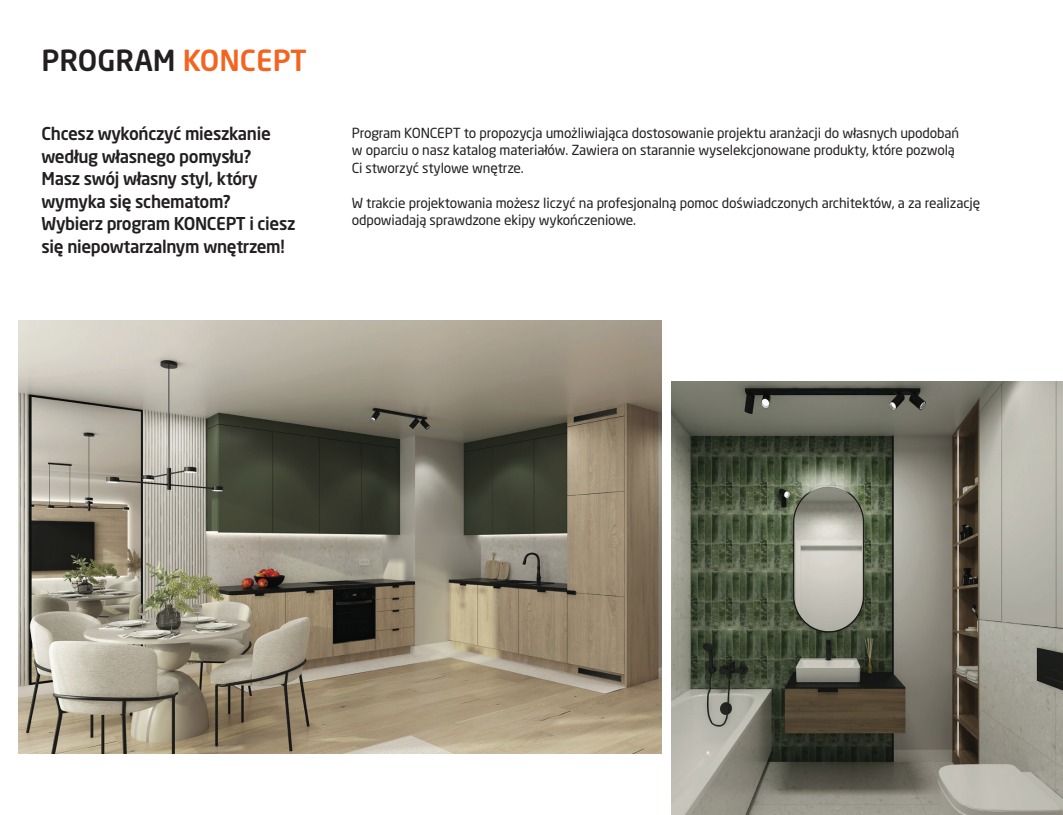
<style>
.page{position:relative;width:1063px;height:815px;background:#fff}
.page>*{position:absolute;margin:0;border:0;box-sizing:border-box;transform-origin:0 0}
.t1{font:500 28.75px "Neo Sans W1 G";color:#231f20}
.t2{font:500 17.5px/22.5px "Neo Sans W1 G";letter-spacing:-.02em;color:#231f20}
.t3{font:13.75px/17.5px "Neo Sans W1 G";letter-spacing:-.01em;color:#231f20}
.s1{color:#f36421}
</style>
<div class="page">
<img style="left:19px;top:321px;width:643px;height:433px">
<img style="left:672px;top:382px;width:391px;height:433px">
<p class="t1" style="left:42px;top:43px;width:267px">PROGRAM <span class="s1">KONCEPT</span></p>
<p class="t2" style="left:42px;top:122px;width:255px">Chcesz wykończyć mieszkanie według własnego pomysłu?<br>Masz swój własny styl, który wymyka się schematom?<br>Wybierz program KONCEPT i ciesz się niepowtarzalnym wnętrzem!</p>
<p class="t3" style="left:352px;top:124px;width:609px">Program KONCEPT to propozycja umożliwiająca dostosowanie projektu aranżacji do własnych upodobań w oparciu o nasz katalog materiałów. Zawiera on starannie wyselekcjonowane produkty, które pozwolą<br>Ci stworzyć stylowe wnętrze.</p>
<p class="t3" style="left:352px;top:194px;width:630px">W trakcie projektowania możesz liczyć na profesjonalną pomoc doświadczonych architektów, a za realizację odpowiadają sprawdzone ekipy wykończeniowe.</p>
</div>
